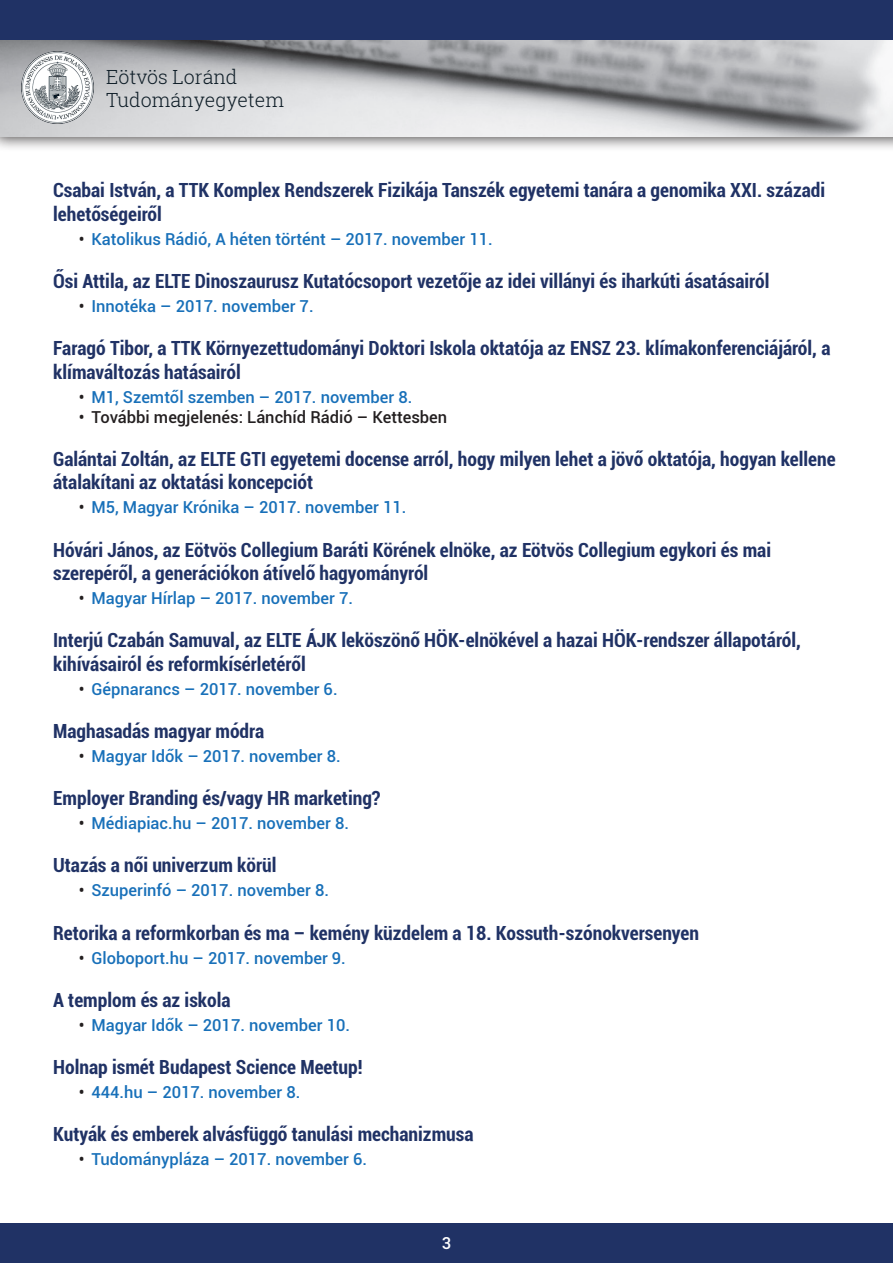
<style>
.page{position:relative;width:893px;height:1263px;background:#fff}
.page>*{position:absolute;margin:0;border:0;box-sizing:border-box;transform-origin:0 0}
.t1{font:700 condensed 19.5px/23.4px "Roboto";color:#203265}
.t2{font:300 19.5px/23.4px "Roboto Slab";color:#0e1d27}
.t3{font:500 16.5px "Roboto";color:#1870b9}
.t4{font:500 16.5px "Roboto";color:#231f20}
.t5{font:500 16.5px "Roboto";color:#fff}
.s1{color:#231f20}
</style>
<div class="page">
<div style="left:0;top:0;width:893px;height:152px;background:#231f20;opacity:.75"></div>
<img style="left:0;top:40px;width:893px;height:96px">
<div style="left:0;top:0;width:893px;height:40px;background:#203265"></div>
<img style="left:21px;top:51px;width:73px;height:72px">
<div style="left:0;top:1223px;width:893px;height:40px;background:#203265"></div>
<p class="t2" style="left:106px;top:65px;width:179px">Eötvös Loránd<br>Tudományegyetem</p>
<p class="t1" style="left:53px;top:178px;width:774px">Csabai István, a TTK Komplex Rendszerek Fizikája Tanszék egyetemi tanára a genomika XXI. századi lehetőségeiről</p>
<p class="t3" style="left:79px;top:227px;width:416px"><span class="s1">•</span> Katolikus Rádió, A héten történt – 2017. november 11.</p>
<p class="t1" style="left:53px;top:269px;width:718px">Ősi Attila, az ELTE Dinoszaurusz Kutatócsoport vezetője az idei villányi és iharkúti ásatásairól</p>
<p class="t3" style="left:79px;top:295px;width:236px"><span class="s1">•</span> Innotéka – 2017. november 7.</p>
<p class="t1" style="left:53px;top:336px;width:779px">Faragó Tibor, a TTK Környezettudományi Doktori Iskola oktatója az ENSZ 23. klímakonferenciájáról, a klímaváltozás hatásairól</p>
<p class="t3" style="left:79px;top:385px;width:335px"><span class="s1">•</span> M1, Szemtől szemben – 2017. november 8.</p>
<p class="t4" style="left:79px;top:405px;width:370px">• További megjelenés: Lánchíd Rádió – Kettesben</p>
<p class="t1" style="left:53px;top:446px;width:784px">Galántai Zoltán, az ELTE GTI egyetemi docense arról, hogy milyen lehet a jövő oktatója, hogyan kellene átalakítani az oktatási koncepciót</p>
<p class="t3" style="left:79px;top:496px;width:329px"><span class="s1">•</span> M5, Magyar Krónika – 2017. november 11.</p>
<p class="t1" style="left:53px;top:537px;width:719px">Hóvári János, az Eötvös Collegium Baráti Körének elnöke, az Eötvös Collegium egykori és mai szerepéről, a generációkon átívelő hagyományról</p>
<p class="t3" style="left:79px;top:586px;width:276px"><span class="s1">•</span> Magyar Hírlap – 2017. november 7.</p>
<p class="t1" style="left:53px;top:628px;width:749px">Interjú Czabán Samuval, az ELTE ÁJK leköszönő HÖK-elnökével a hazai HÖK-rendszer állapotáról, kihívásairól és reformkísérletéről</p>
<p class="t3" style="left:79px;top:677px;width:260px"><span class="s1">•</span> Gépnarancs – 2017. november 6.</p>
<p class="t1" style="left:53px;top:718px;width:213px">Maghasadás magyar módra</p>
<p class="t3" style="left:79px;top:744px;width:264px"><span class="s1">•</span> Magyar Idők – 2017. november 8.</p>
<p class="t1" style="left:53px;top:786px;width:329px">Employer Branding és/vagy HR marketing?</p>
<p class="t3" style="left:79px;top:812px;width:272px"><span class="s1">•</span> Médiapiac.hu – 2017. november 8.</p>
<p class="t1" style="left:53px;top:853px;width:225px">Utazás a női univerzum körül</p>
<p class="t3" style="left:79px;top:879px;width:252px"><span class="s1">•</span> Szuperinfó – 2017. november 8.</p>
<p class="t1" style="left:53px;top:920px;width:647px">Retorika a reformkorban és ma – kemény küzdelem a 18. Kossuth-szónokversenyen</p>
<p class="t3" style="left:79px;top:946px;width:269px"><span class="s1">•</span> Globoport.hu – 2017. november 9.</p>
<p class="t1" style="left:53px;top:987px;width:179px">A templom és az iskola</p>
<p class="t3" style="left:79px;top:1013px;width:273px"><span class="s1">•</span> Magyar Idők – 2017. november 10.</p>
<p class="t1" style="left:53px;top:1055px;width:311px">Holnap ismét Budapest Science Meetup!</p>
<p class="t3" style="left:79px;top:1081px;width:223px"><span class="s1">•</span> 444.hu – 2017. november 8.</p>
<p class="t1" style="left:53px;top:1122px;width:422px">Kutyák és emberek alvásfüggő tanulási mechanizmusa</p>
<p class="t3" style="left:79px;top:1148px;width:290px"><span class="s1">•</span> Tudománypláza – 2017. november 6.</p>
<p class="t5" style="left:442px;top:1232px;width:11px">3</p>
</div>
